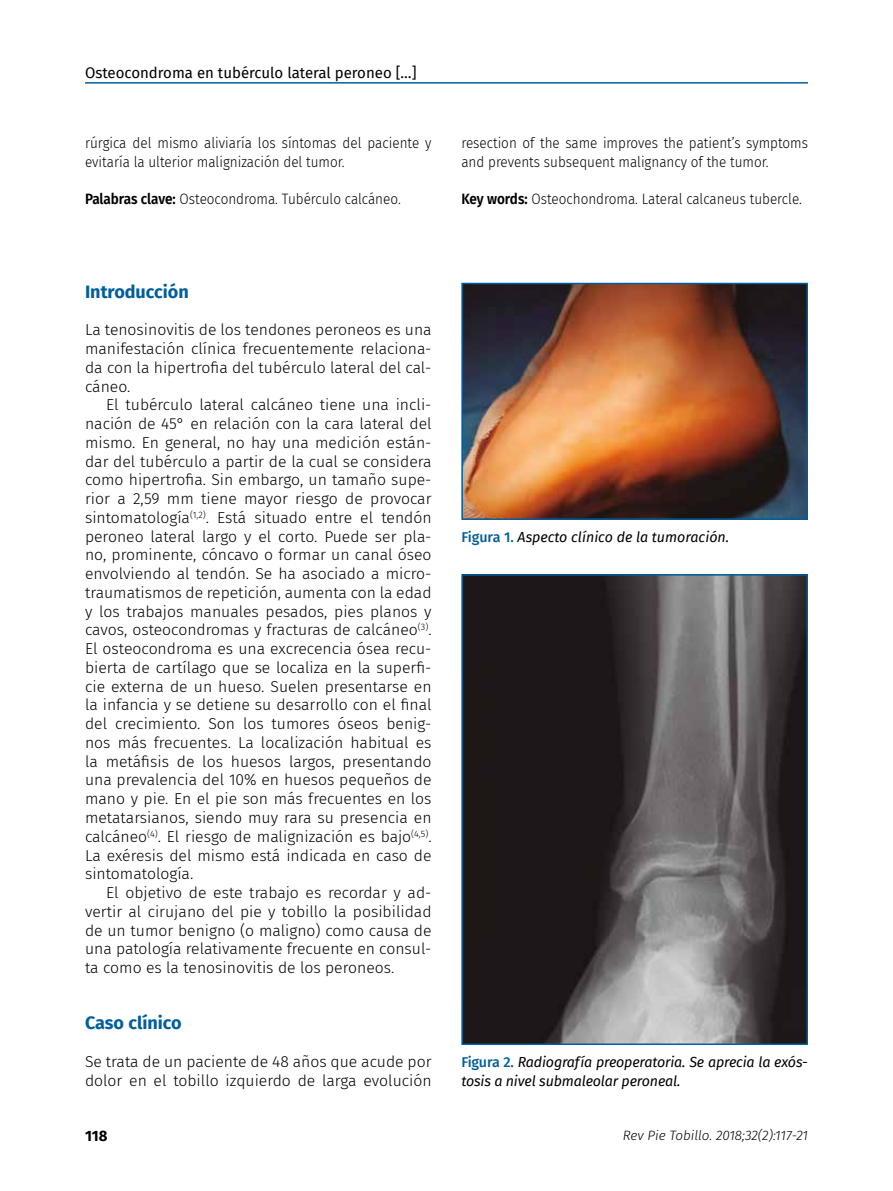
<style>
.page{position:relative;width:893px;height:1191px;background:#fff}
.page>*{position:absolute;margin:0;border:0;box-sizing:border-box;transform-origin:0 0}
.t1{font:700 18px "Fira Sans";color:#005e9c}
.t2{font:300 15.75px/18.8px "Fira Sans";color:#000;text-align:justify}
.t3{font:300 15px/18.8px "Fira Sans";color:#000;scale:.9 1}
.t4{font:15px "Fira Sans";color:#000}
.t5{font:700 15px "Fira Sans";color:#000}
.t6{font:italic 14.25px/18.8px "Fira Sans";letter-spacing:-.01em;color:#000}
.t7{font:italic 300 13.5px "Fira Sans";color:#000}
.s1{font-weight:600}
.s2{font-weight:500;font-style:normal;color:#005e9c}
</style>
<div class="page">
<hr style="left:85px;top:82px;width:723px;height:2px;background:#005e9c">
<img style="left:464px;top:286px;width:341px;height:231px">
<div style="left:461px;top:283px;width:347px;height:237px;border:2px solid #005e9c"></div>
<img style="left:464px;top:577px;width:341px;height:465px">
<div style="left:461px;top:574px;width:347px;height:471px;border:2px solid #005e9c"></div>
<p class="t4" style="left:85px;top:61px;width:333px">Osteocondroma en tubérculo lateral peroneo […]</p>
<p class="t3" style="left:85px;top:133px;width:387px">rúrgica del mismo aliviaría los síntomas del paciente y evitaría la ulterior malignización del tumor.</p>
<p class="t3" style="left:85px;top:189px;width:352px"><span class="s1">Palabras clave:</span> Osteocondroma. Tubérculo calcáneo.</p>
<p class="t1" style="left:85px;top:276px;width:105px">Introducción</p>
<p class="t2" style="left:85px;top:320px;width:348px">La tenosinovitis de los tendones peroneos es una manifestación clínica frecuentemente relaciona&shy;da con la hipertrofia del tubérculo lateral del cal&shy;cáneo.</p>
<p class="t2" style="left:85px;top:395px;width:348px;text-indent:21px">El tubérculo lateral calcáneo tiene una incli&shy;nación de 45° en relación con la cara lateral del mismo. En general, no hay una medición están&shy;dar del tubérculo a partir de la cual se considera como hipertrofia. Sin embargo, un tamaño supe&shy;rior a 2,59 mm tiene mayor riesgo de provocar sintomatología<sup>(1,2)</sup>. Está situado entre el tendón peroneo lateral largo y el corto. Puede ser pla&shy;no, prominente, cóncavo o formar un canal óseo envolviendo al tendón. Se ha asociado a micro&shy;traumatismos de repetición, aumenta con la edad y los trabajos manuales pesados, pies planos y cavos, osteocondromas y fracturas de calcáneo<sup>(3)</sup>.<br>El osteocondroma es una excrecencia ósea recu&shy;bierta de cartílago que se localiza en la superfi&shy;cie externa de un hueso. Suelen presentarse en la infancia y se detiene su desarrollo con el final del crecimiento. Son los tumores óseos benig&shy;nos más frecuentes. La localización habitual es la metáfisis de los huesos largos, presentando una prevalencia del 10% en huesos pequeños de mano y pie. En el pie son más frecuentes en los metatarsianos, siendo muy rara su presencia en calcáneo<sup>(4)</sup>. El riesgo de malignización es bajo<sup>(4,5)</sup>.<br>La exéresis del mismo está indicada en caso de sintomatología.</p>
<p class="t2" style="left:85px;top:883px;width:348px;text-indent:21px">El objetivo de este trabajo es recordar y ad&shy;vertir al cirujano del pie y tobillo la posibilidad de un tumor benigno (o maligno) como causa de una patología relativamente frecuente en consul&shy;ta como es la tenosinovitis de los peroneos.</p>
<p class="t1" style="left:85px;top:1008px;width:98px">Caso clínico</p>
<p class="t2" style="left:85px;top:1052px;width:348px">Se trata de un paciente de 48 años que acude por dolor en el tobillo izquierdo de larga evolución</p>
<p class="t3" style="left:461px;top:133px;width:387px">resection of the same improves the patient’s symptoms and prevents subsequent malignancy of the tumor.</p>
<p class="t3" style="left:461px;top:189px;width:380px"><span class="s1">Key words:</span> Osteochondroma. Lateral calcaneus tubercle.</p>
<p class="t6" style="left:461px;top:527px;width:269px"><span class="s2">Figura 1.</span> Aspecto clínico de la tumoración.</p>
<p class="t6" style="left:461px;top:1052px;width:348px"><span class="s2">Figura 2.</span> Radiografía preoperatoria. Se aprecia la exós&shy;tosis a nivel submaleolar peroneal.</p>
<p class="t5" style="left:85px;top:1123px;width:24px">118</p>
<p class="t7" style="left:623px;top:1125px;width:187px">Rev Pie Tobillo. 2018;32(2):117-21</p>
</div>
